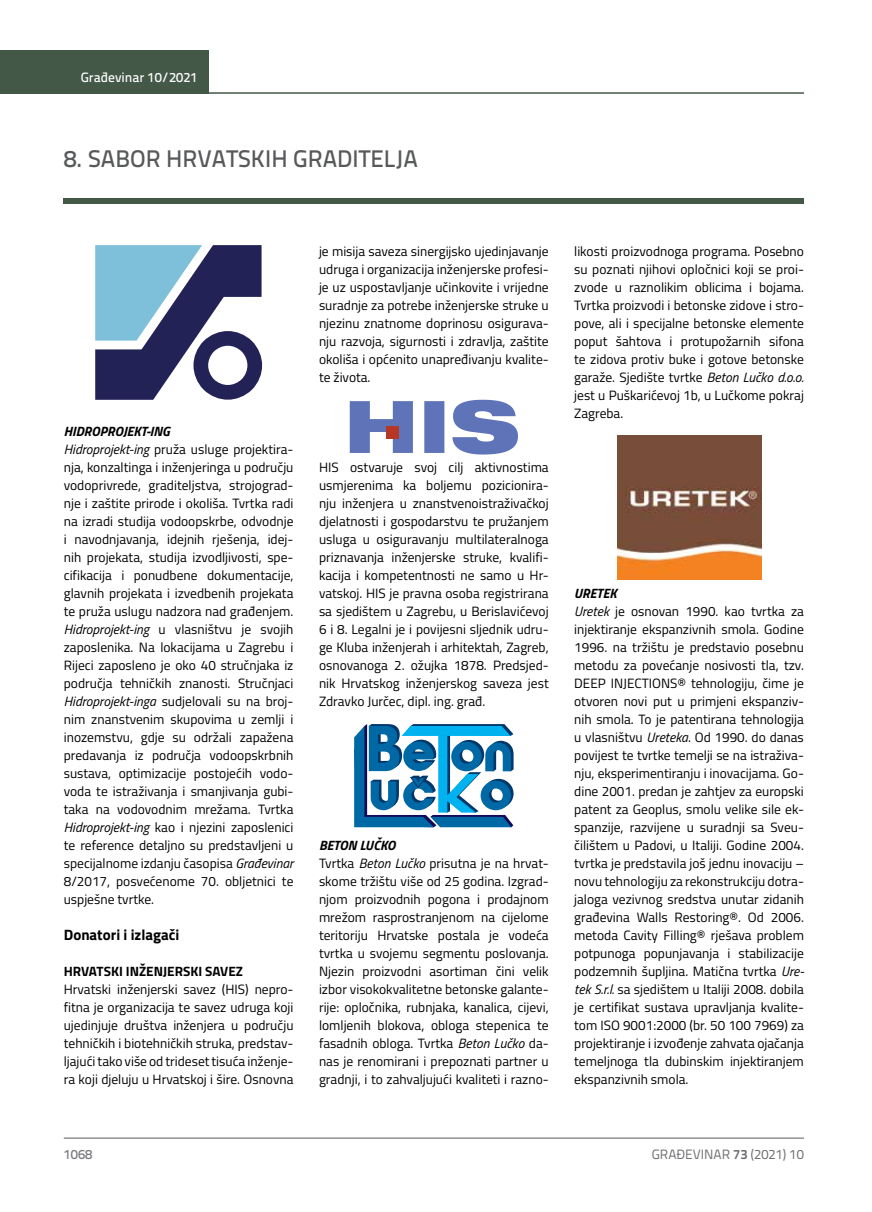
<style>
.page{position:relative;width:872px;height:1212px;background:#fff}
.page>*{position:absolute;margin:0;border:0;box-sizing:border-box;transform-origin:0 0}
.t1{font:500 24px "Titillium Text 22 L";color:#58595b}
.t2{font:700 15px "Titillium";color:#000}
.t3{font:13.5px/18px "Titillium";color:#000;text-align:justify}
.t4{font:700 13.5px "Titillium";color:#000}
.t5{font:13.5px "Titillium Text 22 L";color:#6d6e71}
.t6{font:500 13.5px "Titillium Text 22 L";color:#fff}
.t7{font:500 13.5px "Titillium Text 22 L";color:#797a7d}
.s1{font-weight:700;font-style:italic}
.s2{font-style:italic}
.s3{font-weight:700}
</style>
<div class="page">
<div style="left:0;top:50px;width:208px;height:44px;background:#435846"></div>
<hr style="left:0;top:92px;width:804px;height:2px;background:#435846">
<hr style="left:64px;top:1138px;width:740px;height:1px;background:#58595b">
<div style="left:64px;top:198px;width:740px;height:5px;background:#435846"></div>
<svg style="left:95px;top:245px;width:167px;height:155px"></svg>
<svg style="left:350px;top:400px;width:168px;height:54px"></svg>
<div style="left:386px;top:425px;width:13px;height:13px;background:#b73726"></div>
<svg style="left:354px;top:724px;width:159px;height:103px"></svg>
<img style="left:617px;top:436px;width:144px;height:144px">
<p class="t6" style="left:81px;top:67px;width:118px">Građevinar 10/2021</p>
<h1 class="t1" style="left:64px;top:140px;width:356px">8. SABOR HRVATSKIH GRADITELJA</h1>
<p class="t3" style="left:64px;top:421px;width:231px;text-align:left"><span class="s1">HIDROPROJEKT-ING<br></span><span class="s2">Hidroprojekt-ing</span> pruža usluge projektira&shy;nja, konzaltinga i inženjeringa u području vodoprivrede, graditeljstva, strojograd&shy;nje i zaštite prirode i okoliša. Tvrtka radi na izradi studija vodoopskrbe, odvodnje i navodnjavanja, idejnih rješenja, idej&shy;nih projekata, studija izvodljivosti, spe&shy;cifikacija i ponudbene dokumentacije, glavnih projekata i izvedbenih projekata te pruža uslugu nadzora nad građenjem.<br><span class="s2">Hidroprojekt-ing</span> u vlasništvu je svojih zaposlenika. Na lokacijama u Zagrebu i Rijeci zaposleno je oko 40 stručnjaka iz područja tehničkih znanosti. Stručnjaci <span class="s2">Hidroprojekt-inga</span> sudjelovali su na broj&shy;nim znanstvenim skupovima u zemlji i inozemstvu, gdje su održali zapažena predavanja iz područja vodoopskrbnih sustava, optimizacije postojećih vodo&shy;voda te istraživanja i smanjivanja gubi&shy;taka na vodovodnim mrežama. Tvrtka <span class="s2">Hidroprojekt-ing</span> kao i njezini zaposlenici te reference detaljno su predstavljeni u specijalnome izdanju časopisa <span class="s2">Građevinar </span>8/2017, posvećenome 70. obljetnici te uspješne tvrtke.</p>
<p class="t2" style="left:64px;top:923px;width:117px">Donatori i izlagači</p>
<p class="t4" style="left:64px;top:961px;width:181px">HRVATSKI INŽENJERSKI SAVEZ</p>
<p class="t3" style="left:64px;top:980px;width:231px">Hrvatski inženjerski savez (HIS) nepro&shy;fitna je organizacija te savez udruga koji ujedinjuje društva inženjera u području tehničkih i biotehničkih struka, predstav&shy;ljajući tako više od trideset tisuća inženje&shy;ra koji djeluju u Hrvatskoj i šire. Osnovna</p>
<p class="t3" style="left:319px;top:241px;width:231px">je misija saveza sinergijsko ujedinjavanje udruga i organizacija inženjerske profesi&shy;je uz uspostavljanje učinkovite i vrijedne suradnje za potrebe inženjerske struke u njezinu znatnome doprinosu osigurava&shy;nju razvoja, sigurnosti i zdravlja, zaštite okoliša i općenito unapređivanju kvalite&shy;te života.</p>
<p class="t3" style="left:319px;top:457px;width:231px">HIS ostvaruje svoj cilj aktivnostima usmjerenima ka boljemu pozicionira&shy;nju inženjera u znanstvenoistraživačkoj djelatnosti i gospodarstvu te pružanjem usluga u osiguravanju multilateralnoga priznavanja inženjerske struke, kvalifi&shy;kacija i kompetentnosti ne samo u Hr&shy;vatskoj. HIS je pravna osoba registrirana sa sjedištem u Zagrebu, u Berislavićevoj 6 i 8. Legalni je i povijesni sljednik udru&shy;ge Kluba inženjerah i arhitektah, Zagreb, osnovanoga 2. ožujka 1878. Predsjed&shy;nik Hrvatskog inženjerskog saveza jest Zdravko Jurčec, dipl. ing. građ.</p>
<p class="t3" style="left:319px;top:836px;width:231px;text-align:left"><span class="s1">BETON LUČKO<br></span>Tvrtka <span class="s2">Beton Lučko</span> prisutna je na hrvat&shy;skome tržištu više od 25 godina. Izgrad&shy;njom proizvodnih pogona i prodajnom mrežom rasprostranjenom na cijelome teritoriju Hrvatske postala je vodeća tvrtka u svojemu segmentu poslovanja.<br>Njezin proizvodni asortiman čini velik izbor visokokvalitetne betonske galante&shy;rije: opločnika, rubnjaka, kanalica, cijevi, lomljenih blokova, obloga stepenica te fasadnih obloga. Tvrtka <span class="s2">Beton Lučko</span> da&shy;nas je renomirani i prepoznati partner u gradnji, i to zahvaljujući kvaliteti i razno-</p>
<p class="t3" style="left:574px;top:241px;width:231px">likosti proizvodnoga programa. Posebno su poznati njihovi opločnici koji se proi&shy;zvode u raznolikim oblicima i bojama.<br>Tvrtka proizvodi i betonske zidove i stro&shy;pove, ali i specijalne betonske elemente poput šahtova i protupožarnih sifona te zidova protiv buke i gotove betonske garaže. Sjedište tvrtke <span class="s2">Beton Lučko d.o.o. </span>jest u Puškarićevoj 1b, u Lučkome pokraj Zagreba.</p>
<p class="t3" style="left:574px;top:583px;width:231px;text-align:left"><span class="s1">URETEK<br></span><span class="s2">Uretek</span> je osnovan 1990. kao tvrtka za injektiranje ekspanzivnih smola. Godine 1996. na tržištu je predstavio posebnu metodu za povećanje nosivosti tla, tzv.<br>DEEP INJECTIONS® tehnologiju, čime je otvoren novi put u primjeni ekspanziv&shy;nih smola. To je patentirana tehnologija u vlasništvu <span class="s2">Ureteka</span>. Od 1990. do danas povijest te tvrtke temelji se na istraživa&shy;nju, eksperimentiranju i inovacijama. Go&shy;dine 2001. predan je zahtjev za europski patent za Geoplus, smolu velike sile ek&shy;spanzije, razvijene u suradnji sa Sveu&shy;čilištem u Padovi, u Italiji. Godine 2004. tvrtka je predstavila još jednu inovaciju – novu tehnologiju za rekonstrukciju dotra&shy;jaloga vezivnog sredstva unutar zidanih građevina Walls Restoring®. Od 2006. metoda Cavity Filling® rješava problem potpunoga popunjavanja i stabilizacije podzemnih šupljina. Matična tvrtka <span class="s2">Ure&shy;tek S.r.l.</span> sa sjedištem u Italiji 2008. dobila je certifikat sustava upravljanja kvalite&shy;tom ISO 9001:2000 (br. 50 100 7969) za projektiranje i izvođenje zahvata ojačanja temeljnoga tla dubinskim injektiranjem ekspanzivnih smola.</p>
<p class="t7" style="left:64px;top:1144px;width:30px">1068</p>
<p class="t5" style="left:652px;top:1144px;width:154px">GRAĐEVINAR <span class="s3">73</span> (2021) 10</p>
</div>
